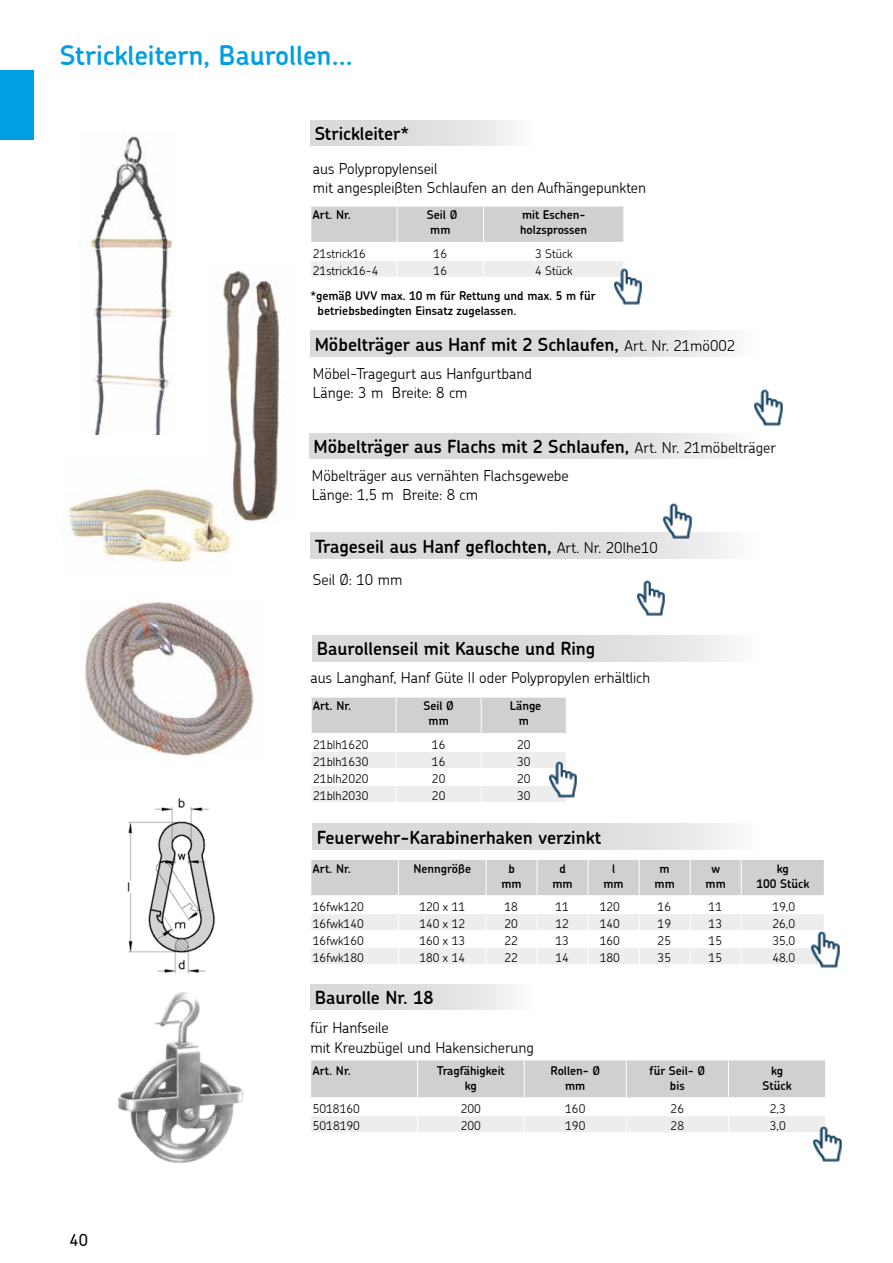
<style>
.page{position:relative;width:893px;height:1263px;background:#fff}
.page>*{position:absolute;margin:0;border:0;box-sizing:border-box;transform-origin:0 0}
.t1{font:600 27px "Chevin";color:#009fe3}
.t2{font:600 18px "Chevin";color:#000}
.t3{font:500 16.5px "Chevin";color:#000}
.t4{font:300 15px/19.5px "Chevin";color:#000}
.t5{font:300 12px "Chevin";color:#000}
.t6{font:600 12px/15px "Chevin";color:#000;text-align:center}
.s1{font-weight:300;font-size:15px}
</style>
<div class="page">
<div style="left:0;top:70px;width:34px;height:70px;background:#009fe3"></div>
<img style="left:79px;top:133px;width:95px;height:302px">
<img style="left:84px;top:600px;width:170px;height:159px">
<img style="left:118px;top:992px;width:126px;height:171px">
<img style="left:221px;top:270px;width:59px;height:252px">
<img style="left:127px;top:797px;width:89px;height:176px">
<div style="left:310px;top:120px;width:516px;height:26px;background:linear-gradient(to right,#dbdbdb,#fff)"></div>
<div style="left:310px;top:331px;width:516px;height:25px;background:linear-gradient(to right,#cfcfcf,#f9f9f9)"></div>
<div style="left:310px;top:984px;width:516px;height:26px;background:linear-gradient(to right,#dbdbdb,#fff)"></div>
<svg style="left:311px;top:1060px;width:515px;height:72px"></svg>
<svg style="left:311px;top:859px;width:513px;height:105px"></svg>
<svg style="left:311px;top:698px;width:255px;height:104px"></svg>
<hr style="left:311px;top:733px;width:85px;height:3px;background:#fff">
<hr style="left:396px;top:733px;width:85px;height:3px;background:#fff">
<hr style="left:481px;top:733px;width:85px;height:3px;background:#fff">
<svg style="left:311px;top:207px;width:312px;height:70px"></svg>
<hr style="left:483px;top:207px;width:1px;height:35px;background:#fff">
<hr style="left:311px;top:242px;width:86px;height:3px;background:#fff">
<hr style="left:397px;top:242px;width:86px;height:3px;background:#fff">
<hr style="left:483px;top:242px;width:140px;height:3px;background:#fff">
<div style="left:310px;top:533px;width:516px;height:25px;background:linear-gradient(to right,#cfcfcf,#f9f9f9)"></div>
<div style="left:313px;top:636px;width:515px;height:25px;background:linear-gradient(to right,#cfcfcf,#f9f9f9)"></div>
<div style="left:313px;top:824px;width:515px;height:25px;background:linear-gradient(to right,#cfcfcf,#f9f9f9)"></div>
<div style="left:309px;top:433px;width:516px;height:25px;background:linear-gradient(to right,#cfcfcf,#f9f9f9)"></div>
<img style="left:68px;top:458px;width:164px;height:104px">
<img style="left:612px;top:267px;width:30px;height:38px">
<img style="left:753px;top:389px;width:30px;height:37px">
<img style="left:662px;top:503px;width:32px;height:40px">
<img style="left:547px;top:760px;width:30px;height:42px">
<img style="left:810px;top:930px;width:30px;height:38px">
<img style="left:812px;top:1124px;width:30px;height:38px">
<img style="left:636px;top:580px;width:29px;height:36px">
<h1 class="t1" style="left:60px;top:37px;width:295px">Strickleitern, Baurollen...</h1>
<p class="t2" style="left:315px;top:122px;width:96px">Strickleiter*</p>
<p class="t4" style="left:313px;top:158px;width:335px">aus Polypropylenseil<br>mit angespleißten Schlaufen an den Aufhängepunkten</p>
<p class="t6" style="left:313px;top:207px;width:40px">Art. Nr.</p>
<p class="t6" style="left:427px;top:207px;width:32px;text-align:left">Seil Ø mm</p>
<p class="t6" style="left:520px;top:207px;width:69px;text-align:left">mit Eschen&shy;holzsprossen</p>
<p class="t5" style="left:313px;top:245px;width:54px">21strick16</p>
<p class="t5" style="left:434px;top:245px;width:15px">16</p>
<p class="t5" style="left:535px;top:245px;width:39px">3 Stück</p>
<p class="t5" style="left:313px;top:262px;width:67px">21strick16-4</p>
<p class="t5" style="left:434px;top:262px;width:15px">16</p>
<p class="t5" style="left:535px;top:262px;width:39px">4 Stück</p>
<p class="t6" style="left:318px;top:288px;width:279px;text-align:left;text-indent:-7px">*gemäß UVV max. 10 m für Rettung und max. 5 m für betriebsbedingten Einsatz zugelassen.</p>
<p class="t2" style="left:315px;top:332px;width:422px">Möbelträger aus Hanf mit 2 Schlaufen, <span class="s1">Art. Nr. 21mö002</span></p>
<p class="t4" style="left:313px;top:363px;width:221px">Möbel-Tragegurt aus Hanfgurtband<br>Länge: 3 m Breite: 8 cm</p>
<p class="t2" style="left:314px;top:434px;width:464px">Möbelträger aus Flachs mit 2 Schlaufen, <span class="s1">Art. Nr. 21möbelträger</span></p>
<p class="t4" style="left:312px;top:465px;width:258px">Möbelträger aus vernähten Flachsgewebe<br>Länge: 1,5 m Breite: 8 cm</p>
<p class="t2" style="left:315px;top:534px;width:345px">Trageseil aus Hanf geflochten, <span class="s1">Art. Nr. 20lhe10</span></p>
<p class="t4" style="left:313px;top:569px;width:91px">Seil Ø: 10 mm</p>
<p class="t2" style="left:317px;top:637px;width:280px">Baurollenseil mit Kausche und Ring</p>
<p class="t4" style="left:310px;top:667px;width:341px">aus Langhanf, Hanf Güte II oder Polypropylen erhältlich</p>
<p class="t6" style="left:313px;top:698px;width:40px">Art. Nr.</p>
<p class="t6" style="left:423px;top:698px;width:32px">Seil Ø mm</p>
<p class="t6" style="left:510px;top:698px;width:33px">Länge m</p>
<p class="t5" style="left:313px;top:736px;width:57px">21blh1620</p>
<p class="t5" style="left:432px;top:736px;width:15px">16</p>
<p class="t5" style="left:517px;top:736px;width:15px">20</p>
<p class="t5" style="left:313px;top:753px;width:57px">21blh1630</p>
<p class="t5" style="left:432px;top:753px;width:15px">16</p>
<p class="t5" style="left:517px;top:753px;width:15px">30</p>
<p class="t5" style="left:313px;top:770px;width:57px">21blh2020</p>
<p class="t5" style="left:432px;top:770px;width:15px">20</p>
<p class="t5" style="left:517px;top:770px;width:15px">20</p>
<p class="t5" style="left:313px;top:787px;width:57px">21blh2030</p>
<p class="t5" style="left:432px;top:787px;width:15px">20</p>
<p class="t5" style="left:517px;top:787px;width:15px">30</p>
<p class="t2" style="left:317px;top:825px;width:286px">Feuerwehr-Karabinerhaken verzinkt</p>
<p class="t6" style="left:313px;top:860px;width:40px">Art. Nr.</p>
<p class="t6" style="left:413px;top:860px;width:59px">Nenngröße</p>
<p class="t6" style="left:501px;top:860px;width:22px">b mm</p>
<p class="t6" style="left:552px;top:860px;width:22px">d mm</p>
<p class="t6" style="left:604px;top:860px;width:22px">l mm</p>
<p class="t6" style="left:655px;top:860px;width:22px">m mm</p>
<p class="t6" style="left:706px;top:860px;width:22px">w mm</p>
<p class="t6" style="left:756px;top:860px;width:54px">kg<br>100 Stück</p>
<p class="t5" style="left:313px;top:899px;width:52px">16fwk120</p>
<p class="t5" style="left:419px;top:899px;width:47px">120 x 11</p>
<p class="t5" style="left:504px;top:899px;width:15px">18</p>
<p class="t5" style="left:556px;top:899px;width:15px">11</p>
<p class="t5" style="left:600px;top:899px;width:22px">120</p>
<p class="t5" style="left:658px;top:899px;width:15px">16</p>
<p class="t5" style="left:709px;top:899px;width:15px">11</p>
<p class="t5" style="left:772px;top:899px;width:24px">19,0</p>
<p class="t5" style="left:313px;top:916px;width:52px">16fwk140</p>
<p class="t5" style="left:419px;top:916px;width:47px">140 x 12</p>
<p class="t5" style="left:504px;top:916px;width:15px">20</p>
<p class="t5" style="left:556px;top:916px;width:15px">12</p>
<p class="t5" style="left:600px;top:916px;width:22px">140</p>
<p class="t5" style="left:658px;top:916px;width:15px">19</p>
<p class="t5" style="left:709px;top:916px;width:15px">13</p>
<p class="t5" style="left:772px;top:916px;width:24px">26,0</p>
<p class="t5" style="left:313px;top:933px;width:52px">16fwk160</p>
<p class="t5" style="left:419px;top:933px;width:47px">160 x 13</p>
<p class="t5" style="left:504px;top:933px;width:15px">22</p>
<p class="t5" style="left:556px;top:933px;width:15px">13</p>
<p class="t5" style="left:600px;top:933px;width:22px">160</p>
<p class="t5" style="left:658px;top:933px;width:15px">25</p>
<p class="t5" style="left:709px;top:933px;width:15px">15</p>
<p class="t5" style="left:772px;top:933px;width:24px">35,0</p>
<p class="t5" style="left:313px;top:950px;width:52px">16fwk180</p>
<p class="t5" style="left:419px;top:950px;width:47px">180 x 14</p>
<p class="t5" style="left:504px;top:950px;width:15px">22</p>
<p class="t5" style="left:556px;top:950px;width:15px">14</p>
<p class="t5" style="left:600px;top:950px;width:22px">180</p>
<p class="t5" style="left:658px;top:950px;width:15px">35</p>
<p class="t5" style="left:709px;top:950px;width:15px">15</p>
<p class="t5" style="left:772px;top:950px;width:24px">48,0</p>
<p class="t3" style="left:69px;top:1229px;width:20px">40</p>
<p class="t2" style="left:315px;top:986px;width:120px">Baurolle Nr. 18</p>
<p class="t4" style="left:310px;top:1017px;width:225px">für Hanfseile<br>mit Kreuzbügel und Hakensicherung</p>
<p class="t6" style="left:313px;top:1063px;width:40px">Art. Nr.</p>
<p class="t6" style="left:437px;top:1063px;width:69px">Tragfähigkeit kg</p>
<p class="t6" style="left:550px;top:1063px;width:51px">Rollen- Ø mm</p>
<p class="t6" style="left:650px;top:1063px;width:57px">für Seil- Ø bis</p>
<p class="t6" style="left:763px;top:1063px;width:30px">kg<br>Stück</p>
<p class="t5" style="left:313px;top:1101px;width:49px">5018160</p>
<p class="t5" style="left:461px;top:1101px;width:22px">200</p>
<p class="t5" style="left:565px;top:1101px;width:22px">160</p>
<p class="t5" style="left:671px;top:1101px;width:15px">26</p>
<p class="t5" style="left:770px;top:1101px;width:18px">2,3</p>
<p class="t5" style="left:313px;top:1118px;width:49px">5018190</p>
<p class="t5" style="left:461px;top:1118px;width:22px">200</p>
<p class="t5" style="left:565px;top:1118px;width:22px">190</p>
<p class="t5" style="left:671px;top:1118px;width:15px">28</p>
<p class="t5" style="left:770px;top:1118px;width:18px">3,0</p>
</div>
